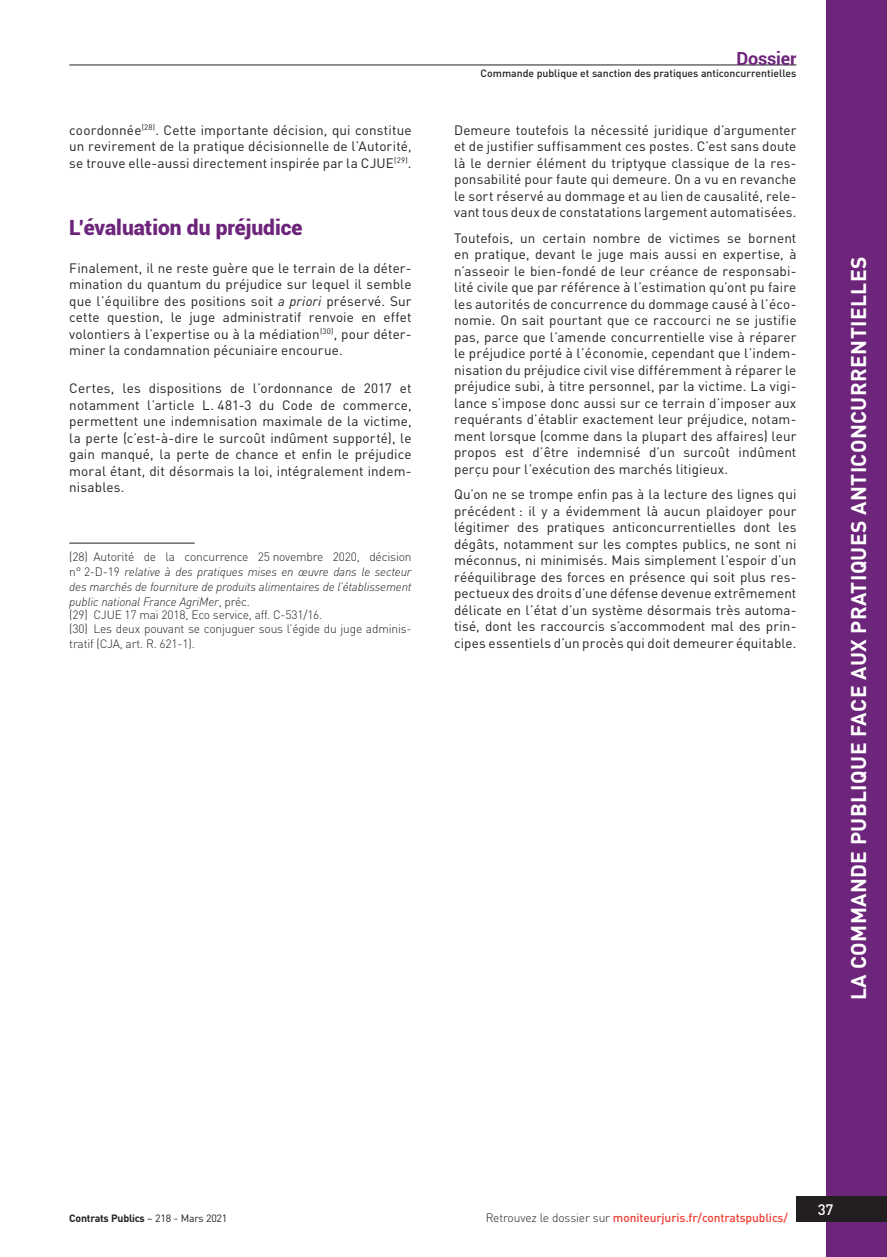
<style>
.page{position:relative;width:887px;height:1257px;background:#fff}
.page>*{position:absolute;margin:0;border:0;box-sizing:border-box;transform-origin:0 0}
.t1{font:700 21px "DINOT";color:#fff}
.t2{font:900 21px "Roboto";color:#6d257b}
.t3{font:700 18px "Roboto";letter-spacing:-.01em;color:#6d257b}
.t4{font:500 15px "DINOT";color:#fff}
.t5{font:13.5px/16.5px "DINOT";letter-spacing:.01em;color:#231f20;text-align:justify}
.t6{font:italic 300 12px/15px "DINOT";letter-spacing:-.015em;color:#231f20;text-align:justify}
.t7{font:300 12px/13.4px "DINOT";letter-spacing:-.015em;color:#231f20}
.t8{font:500 12px "DINOT";letter-spacing:-.01em;color:#ee3e34}
.t9{font:500 10.5px "DINOT";color:#231f20}
.t10{font:700 10.5px "DINOT";letter-spacing:-.02em;color:#231f20}
.s1{font-style:italic}
.s2{font-style:normal}
.s3{font-weight:400}
.s4{font-weight:300;color:#231f20}
</style>
<div class="page">
<div style="left:826px;top:0;width:61px;height:1257px;background:#6d257b"></div>
<hr style="left:69px;top:543px;width:126px;height:1px;background:#231f20">
<div style="left:796px;top:1196px;width:91px;height:26px;background:#231f20"></div>
<hr style="left:69px;top:65px;width:727px;height:1px;background:#231f20">
<p class="t5" style="left:69px;top:122px;width:344px">coordonnée<sup>(28)</sup>. Cette importante décision, qui constitue un revirement de la pratique décisionnelle de l’Autorité, se trouve elle-aussi directement inspirée par la CJUE<sup>(29)</sup>.</p>
<h1 class="t2" style="left:69px;top:212px;width:235px">L’évaluation du préjudice</h1>
<p class="t5" style="left:69px;top:259px;width:344px">Finalement, il ne reste guère que le terrain de la déter&shy;mination du quantum du préjudice sur lequel il semble que l’équilibre des positions soit <span class="s1">a priori</span> préservé. Sur cette question, le juge administratif renvoie en effet volontiers à l’expertise ou à la médiation<sup>(30)</sup>, pour déter&shy;miner la condamnation pécuniaire encourue.</p>
<p class="t5" style="left:69px;top:380px;width:344px">Certes, les dispositions de l’ordonnance de 2017 et notamment l’article L. 481‑3 du Code de commerce, permettent une indemnisation maximale de la victime, la perte (c’est-à-dire le surcoût indûment supporté), le gain manqué, la perte de chance et enfin le préjudice moral étant, dit désormais la loi, intégralement indem&shy;nisables.</p>
<p class="t6" style="left:69px;top:549px;width:344px"><span class="s2">(28) Autorité de la concurrence 25 novembre 2020, décision n° 2-D-19</span> relative à des pratiques mises en œuvre dans le secteur des marchés de fourniture de produits alimentaires de l’établissement public national France AgriMer<span class="s2">, préc.</span></p>
<p class="t7" style="left:69px;top:608px;width:344px">(29) CJUE 17 mai 2018, Eco service, aff. C-531/16.<br>(30) Les deux pouvant se conjuguer sous l’égide du juge adminis-</p>
<p class="t7" style="left:69px;top:636px;width:127px">tratif (CJA, art. R. 621‑ 1).</p>
<h2 class="t3" style="left:736px;top:46px;width:62px">Dossier</h2>
<p class="t9" style="left:481px;top:67px;width:317px">Commande publique et sanction des pratiques anticoncurrentielles</p>
<p class="t5" style="left:454px;top:122px;width:344px">Demeure toutefois la nécessité juridique d’argumenter et de justifier suffisamment ces postes. C’est sans doute là le dernier élément du triptyque classique de la res&shy;ponsabilité pour faute qui demeure. On a vu en revanche le sort réservé au dommage et au lien de causalité, rele&shy;vant tous deux de constatations largement automatisées.</p>
<p class="t5" style="left:454px;top:229px;width:344px">Toutefois, un certain nombre de victimes se bornent en pratique, devant le juge mais aussi en expertise, à n’asseoir le bien-fondé de leur créance de responsabi&shy;lité civile que par référence à l’estimation qu’ont pu faire les autorités de concurrence du dommage causé à l’éco&shy;nomie. On sait pourtant que ce raccourci ne se justifie pas, parce que l’amende concurrentielle vise à réparer le préjudice porté à l’économie, cependant que l’indem&shy;nisation du préjudice civil vise différemment à réparer le préjudice subi, à titre personnel, par la victime. La vigi&shy;lance s’impose donc aussi sur ce terrain d’imposer aux requérants d’établir exactement leur préjudice, notam&shy;ment lorsque (comme dans la plupart des affaires) leur propos est d’être indemnisé d’un surcoût indûment perçu pour l’exécution des marchés litigieux.</p>
<p class="t5" style="left:454px;top:486px;width:344px">Qu’on ne se trompe enfin pas à la lecture des lignes qui précédent : il y a évidemment là aucun plaidoyer pour légitimer des pratiques anticoncurrentielles dont les dégâts, notamment sur les comptes publics, ne sont ni méconnus, ni minimisés. Mais simplement l’espoir d’un rééquilibrage des forces en présence qui soit plus res&shy;pectueux des droits d’une défense devenue extrêmement délicate en l’état d’un système désormais très automa&shy;tisé, dont les raccourcis s’accommodent mal des prin&shy;cipes essentiels d’un procès qui doit demeurer équitable.</p>
<h1 class="t1" style="left:845px;top:1000px;width:744px;rotate:-90deg">Lacommandepubliquefaceauxpratiquesanticoncurrentielles</h1>
<p class="t10" style="left:69px;top:1211px;width:160px">Contrats Publics <span class="s3">– 218 - Mars 2021</span></p>
<p class="t8" style="left:486px;top:1210px;width:304px"><span class="s4">Retrouvez le dossier sur</span> moniteurjuris.fr/contratspublics/</p>
<p class="t4" style="left:818px;top:1200px;width:17px">37</p>
</div>
